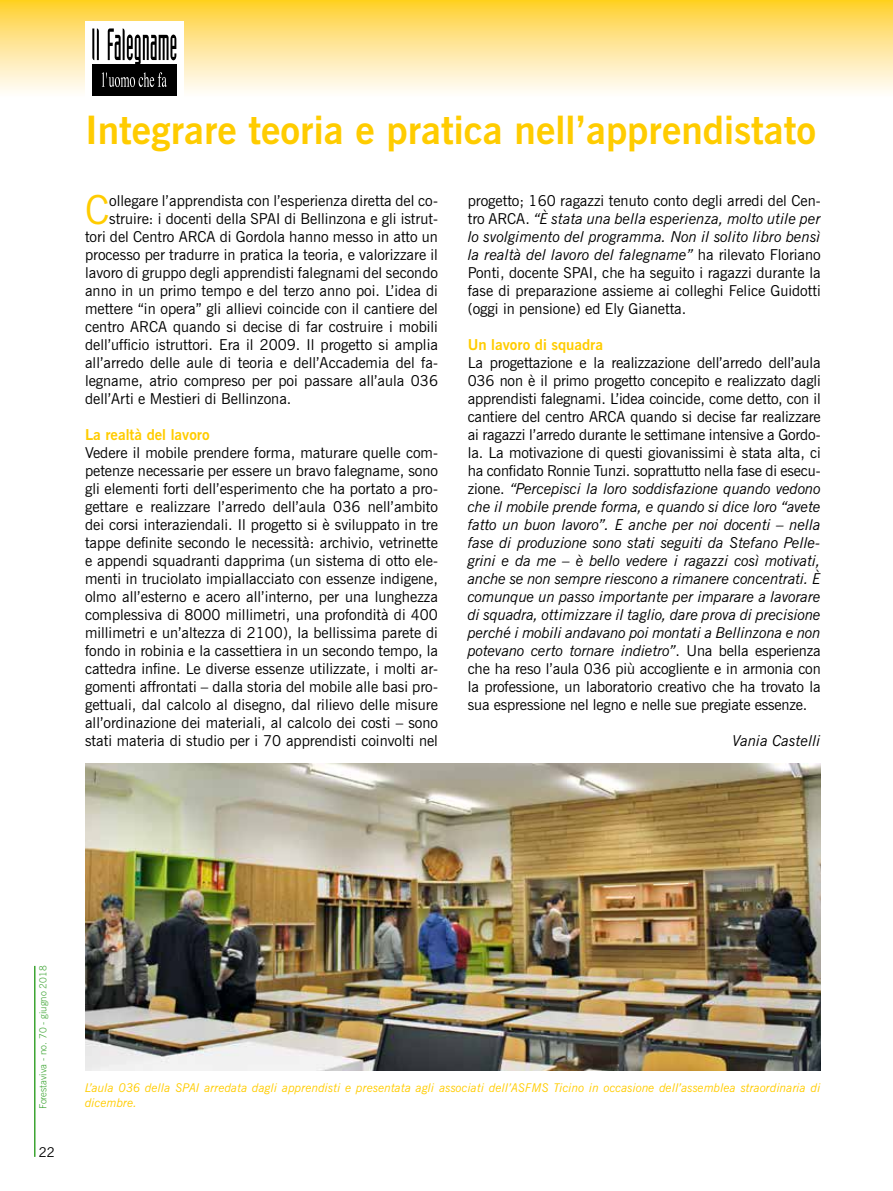
<style>
.page{position:relative;width:893px;height:1191px;background:#fff}
.page>*{position:absolute;margin:0;border:0;box-sizing:border-box;transform-origin:0 0}
.t1{font:39.9px "News Gothic BT";color:#fc0}
.t2{font:700 39px "News Gothic BT";color:#fc0}
.t3{font:15px/18px "News Gothic BT";color:#000;text-align:justify}
.t4{font:700 15px "News Gothic BT";color:#fc0}
.t5{font:italic 15px "News Gothic BT";color:#000}
.t6{font:13.5px "News Gothic BT";color:#000}
.t7{font:italic 12px/15px "News Gothic BT";color:#fc0}
.t8{font:300 9.75px "News Gothic BT";color:#3ca432}
.s1{font-style:italic}
</style>
<div class="page">
<hr style="left:34px;top:966px;width:2px;height:190px;background:#3ca432">
<div style="left:0;top:0;width:893px;height:98px;background:linear-gradient(to bottom,#ffd031,#fffeff)"></div>
<img style="left:85px;top:764px;width:736px;height:306px">
<div style="left:85px;top:21px;width:99px;height:80px;background:#fff"></div>
<div style="left:92px;top:64px;width:84px;height:32px;background:#000"></div>
<svg style="left:102px;top:72px;width:65px;height:15px"></svg>
<svg style="left:92px;top:28px;width:7px;height:32px"></svg>
<svg style="left:108px;top:28px;width:68px;height:36px"></svg>
<h2 class="t2" style="left:85px;top:106px;width:733px">Integrare teoria e pratica nell’apprendistato</h2>
<h1 class="t1" style="left:85px;top:185px;width:26px">C</h1>
<p class="t3" style="left:109px;top:191px;width:330px">ollegare l’apprendista con l’esperienza diretta del co-</p>
<p class="t3" style="left:109px;top:209px;width:330px">struire: i docenti della SPAI di Bellinzona e gli istrut-</p>
<p class="t3" style="left:85px;top:227px;width:354px">tori del Centro ARCA di Gordola hanno messo in atto un</p>
<p class="t3" style="left:85px;top:245px;width:354px">processo per tradurre in pratica la teoria, e valorizzare il</p>
<p class="t3" style="left:85px;top:263px;width:354px">lavoro di gruppo degli apprendisti falegnami del secondo</p>
<p class="t3" style="left:85px;top:281px;width:354px">anno in un primo tempo e del terzo anno poi. L’idea di</p>
<p class="t3" style="left:85px;top:299px;width:354px">mettere “in opera” gli allievi coincide con il cantiere del</p>
<p class="t3" style="left:85px;top:317px;width:354px">centro ARCA quando si decise di far costruire i mobili</p>
<p class="t3" style="left:85px;top:335px;width:354px">dell’ufficio istruttori. Era il 2009. Il progetto si amplia</p>
<p class="t3" style="left:85px;top:353px;width:354px">all’arredo delle aule di teoria e dell’Accademia del fa-</p>
<p class="t3" style="left:85px;top:371px;width:354px">legname, atrio compreso per poi passare all’aula 036</p>
<p class="t3" style="left:85px;top:389px;width:208px">dell’Arti e Mestieri di Bellinzona.</p>
<p class="t4" style="left:85px;top:425px;width:126px">La realtà del lavoro</p>
<p class="t3" style="left:85px;top:443px;width:354px">Vedere il mobile prendere forma, maturare quelle com&shy;petenze necessarie per essere un bravo falegname, sono gli elementi forti dell’esperimento che ha portato a pro&shy;gettare e realizzare l’arredo dell’aula 036 nell’ambito dei corsi interaziendali. Il progetto si è sviluppato in tre tappe definite secondo le necessità: archivio, vetrinette e appendi squadranti dapprima (un sistema di otto ele&shy;menti in truciolato impiallacciato con essenze indigene, olmo all’esterno e acero all’interno, per una lunghezza complessiva di 8000 millimetri, una profondità di 400 millimetri e un’altezza di 2100), la bellissima parete di fondo in robinia e la cassettiera in un secondo tempo, la cattedra infine. Le diverse essenze utilizzate, i molti ar&shy;gomenti affrontati – dalla storia del mobile alle basi pro&shy;gettuali, dal calcolo al disegno, dal rilievo delle misure all’ordinazione dei materiali, al calcolo dei costi – sono stati materia di studio per i 70 apprendisti coinvolti nel</p>
<p class="t3" style="left:468px;top:191px;width:354px">progetto; 160 ragazzi tenuto conto degli arredi del Cen&shy;tro ARCA. <span class="s1">“È stata una bella esperienza, molto utile per lo svolgimento del programma. Non il solito libro bensì la realtà del lavoro del falegname”</span> ha rilevato Floriano Ponti, docente SPAI, che ha seguito i ragazzi durante la fase di preparazione assieme ai colleghi Felice Guidotti (oggi in pensione) ed Ely Gianetta.</p>
<p class="t4" style="left:468px;top:335px;width:137px">Un lavoro di squadra</p>
<p class="t3" style="left:468px;top:353px;width:354px">La progettazione e la realizzazione dell’arredo dell’aula 036 non è il primo progetto concepito e realizzato dagli apprendisti falegnami. L’idea coincide, come detto, con il cantiere del centro ARCA quando si decise far realizzare ai ragazzi l’arredo durante le settimane intensive a Gordo&shy;la. La motivazione di questi giovanissimi è stata alta, ci ha confidato Ronnie Tunzi. soprattutto nella fase di esecu&shy;zione. <span class="s1">“Percepisci la loro soddisfazione quando vedono che il mobile prende forma, e quando si dice loro “avete fatto un buon lavoro”. E anche per noi docenti – nella fase di produzione sono stati seguiti da Stefano Pelle&shy;grini e da me – è bello vedere i ragazzi così motivati, anche se non sempre riescono a rimanere concentrati. È comunque un passo importante per imparare a lavorare di squadra, ottimizzare il taglio, dare prova di precisione perché i mobili andavano poi montati a Bellinzona e non potevano certo tornare indietro”</span>. Una bella esperienza che ha reso l’aula 036 più accogliente e in armonia con la professione, un laboratorio creativo che ha trovato la sua espressione nel legno e nelle sue pregiate essenze.</p>
<p class="t5" style="left:732px;top:731px;width:90px">Vania Castelli</p>
<p class="t8" style="left:37px;top:1109px;width:145px;rotate:-90deg">Forestaviva - no. 70 - giugno 2018</p>
<p class="t6" style="left:39px;top:1144px;width:18px">22</p>
<p class="t7" style="left:85px;top:1079px;width:737px">L’aula 036 della SPAI arredata dagli apprendisti e presentata agli associati dell’ASFMS Ticino in occasione dell’assemblea straordinaria di dicembre.</p>
</div>
